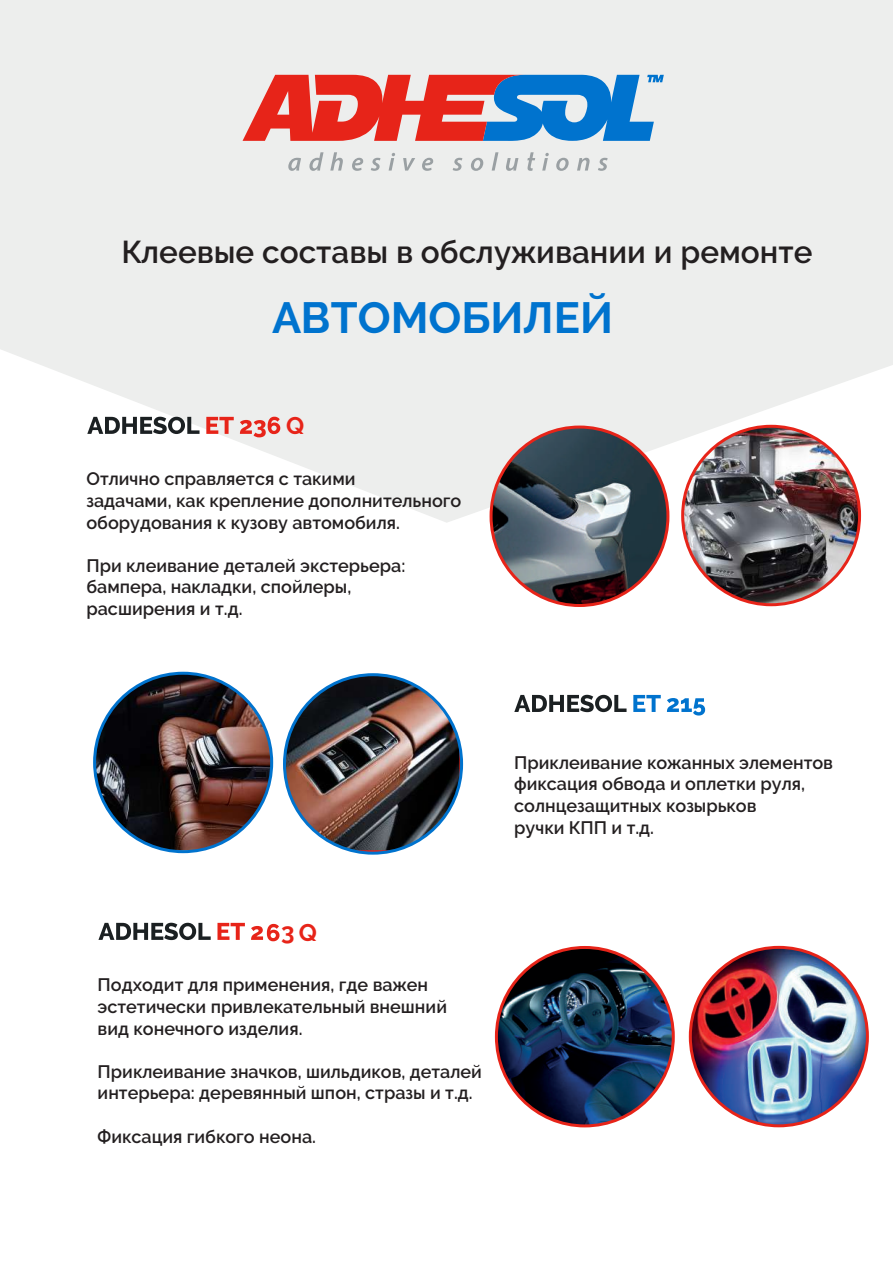
<style>
.page{position:relative;width:893px;height:1263px;background:#fff}
.page>*{position:absolute;margin:0;border:0;box-sizing:border-box;transform-origin:0 0}
.t1{font:700 43.5px "Raleway";color:#0073ce}
.t2{font:600 31.5px "Raleway";color:#231f20}
.t3{font:700 24px "Raleway";color:#e72419}
.t4{font:600 18px/21.6px "Raleway";color:#231f20}
</style>
<div class="page">
<svg style="left:0;top:0;width:893px;height:523px;background:#efefef"></svg>
<svg style="left:243px;top:75px;width:421px;height:66px;background:#a67388"></svg>
<svg style="left:288px;top:158px;width:13px;height:13px"></svg>
<svg style="left:309px;top:152px;width:15px;height:19px"></svg>
<svg style="left:330px;top:152px;width:13px;height:19px"></svg>
<svg style="left:352px;top:158px;width:11px;height:13px"></svg>
<svg style="left:371px;top:158px;width:10px;height:13px"></svg>
<svg style="left:389px;top:153px;width:6px;height:18px"></svg>
<svg style="left:403px;top:158px;width:12px;height:13px"></svg>
<svg style="left:422px;top:158px;width:11px;height:13px"></svg>
<svg style="left:453px;top:158px;width:9px;height:13px"></svg>
<svg style="left:471px;top:158px;width:12px;height:13px"></svg>
<svg style="left:492px;top:152px;width:6px;height:19px"></svg>
<svg style="left:506px;top:158px;width:12px;height:13px"></svg>
<svg style="left:542px;top:153px;width:7px;height:18px"></svg>
<svg style="left:556px;top:158px;width:13px;height:13px"></svg>
<svg style="left:577px;top:158px;width:13px;height:13px"></svg>
<svg style="left:598px;top:158px;width:10px;height:13px"></svg>
<svg style="left:527px;top:152px;width:8px;height:19px"></svg>
<svg style="left:87px;top:417px;width:113px;height:17px"></svg>
<svg style="left:206px;top:417px;width:28px;height:17px"></svg>
<svg style="left:240px;top:417px;width:40px;height:20px"></svg>
<svg style="left:514px;top:695px;width:113px;height:17px"></svg>
<svg style="left:633px;top:695px;width:28px;height:17px"></svg>
<svg style="left:667px;top:698px;width:38px;height:17px"></svg>
<svg style="left:98px;top:923px;width:113px;height:17px"></svg>
<svg style="left:217px;top:923px;width:28px;height:17px"></svg>
<svg style="left:251px;top:924px;width:29px;height:17px"></svg>
<img style="left:496px;top:947px;width:177px;height:179px">
<img style="left:284px;top:675px;width:175px;height:175px">
<img style="left:683px;top:426px;width:176px;height:178px">
<img style="left:491px;top:427px;width:176px;height:178px">
<img style="left:691px;top:948px;width:176px;height:176px">
<img style="left:95px;top:673px;width:177px;height:177px">
<h2 class="t2" style="left:122px;top:234px;width:692px">Клеевые составы в обслуживании и ремонте</h2>
<h1 class="t1" style="left:272px;top:293px;width:342px">АВТОМОБИЛЕЙ</h1>
<h3 class="t3" style="left:286px;top:411px;width:20px">Q</h3>
<p class="t4" style="left:86px;top:468px;width:376px">Отлично справляется с такими<br>задачами, как крепление дополнительного оборудования к кузову автомобиля.</p>
<p class="t4" style="left:86px;top:555px;width:320px">При клеивание деталей экстерьера: бампера, накладки, спойлеры, расширения и т.д.</p>
<p class="t4" style="left:514px;top:752px;width:320px">Приклеивание кожанных элементов фиксация обвода и оплетки руля, солнцезащитных козырьков<br>ручки КПП и т.д.</p>
<h3 class="t3" style="left:281px;top:918px;width:37px">3Q</h3>
<p class="t4" style="left:98px;top:974px;width:351px">Подходит для применения, где важен эстетически привлекательный внешний вид конечного изделия.</p>
<p class="t4" style="left:98px;top:1061px;width:386px">Приклеивание значков, шильдиков, деталей интерьера: деревянный шпон, стразы и т.д.</p>
<p class="t4" style="left:98px;top:1125px;width:220px">Фиксация гибкого неона.</p>
</div>
